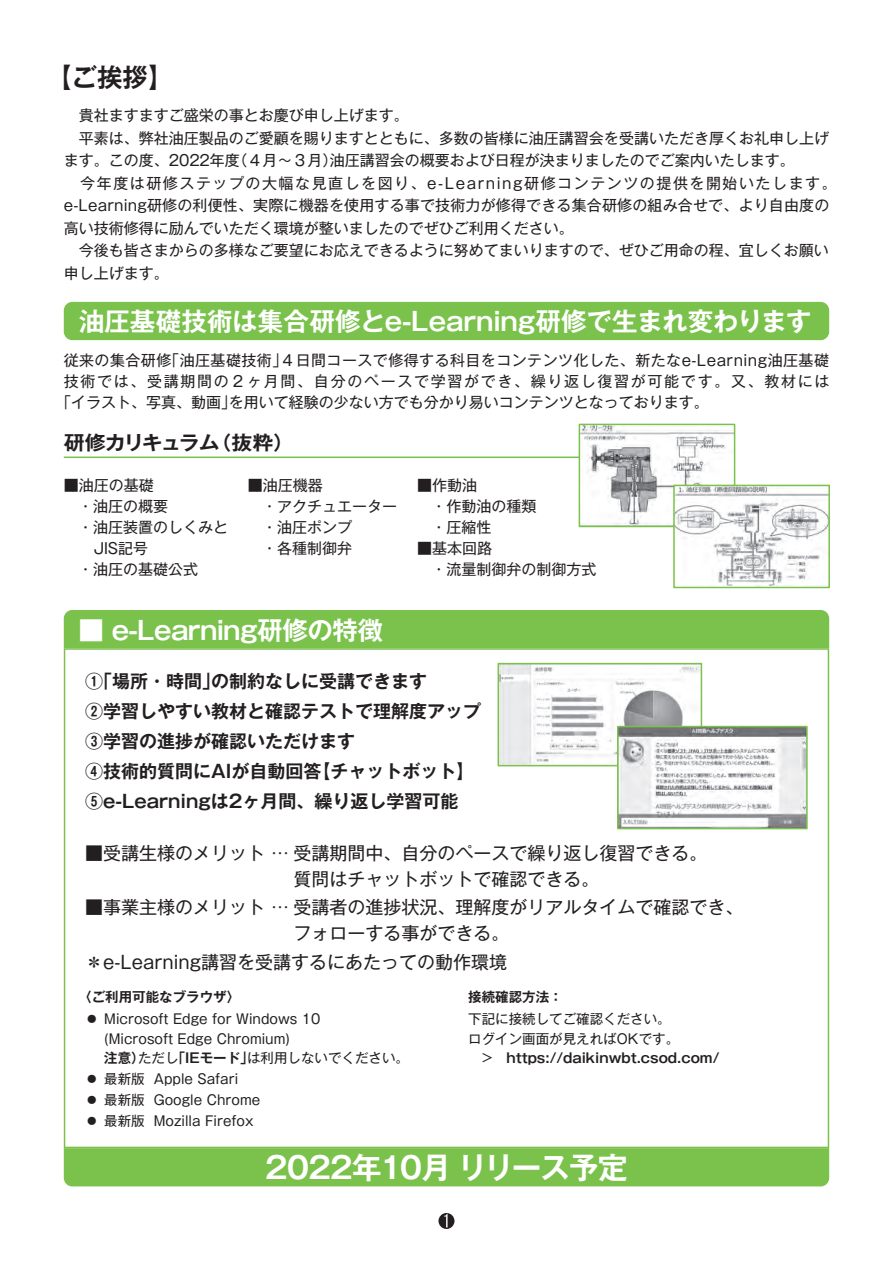
<style>
.page{position:relative;width:893px;height:1263px;background:#fff}
.page>*{position:absolute;margin:0;border:0;box-sizing:border-box;transform-origin:0 0}
.t1{font:30px "Gothic MB101 Pr 6 N De Bold 90 msp RKSJ H";letter-spacing:-.03em;color:#fff}
.t2{font:25.5px "Gothic MB101 Pr 6 N De Bold 90 msp RKSJ H";letter-spacing:-.01em;color:#fff}
.t3{font:25.5px "Gothic MB101 Pr 6 N De Bold 90 msp RKSJ H";color:#231f20}
.t4{font:19.5px "Gothic MB101 Pr 6 N De Bold 90 msp RKSJ H";letter-spacing:-.075em;color:#231f20;scale:1.07 1}
.t5{font:18px/25.5px "Gothic MB101 Pr 6 N Regular 90 msp RKSJ H";color:#231f20}
.t6{font:18px/30px "Gothic MB101 Pr 6 N De Bold 90 msp RKSJ H";color:#231f20}
.t7{font:15px/22.5px "Gothic MB101 Pr 6 N Regular 90 msp RKSJ H";color:#231f20}
.t8{font:15px "Gothic MB101 Pr 6 N Regular 90 msp RKSJ H";letter-spacing:.03em;color:#231f20}
.t9{font:15px "Gothic MB101 Pr 6 N Regular 90 msp RKSJ H";letter-spacing:.11em;color:#231f20}
.t10{font:13.5px/19.5px "Gothic MB101 Pr 6 N Regular 90 msp RKSJ H";color:#231f20}
.t11{font:13.5px "Gothic MB101 Pr 6 N De Bold 90 msp RKSJ H";color:#231f20}
.s1{font-family:"Gothic MB101 Pr 6 N De Bold 90 msp RKSJ H"}
.s2{font-family:"Gothic MB101 Pr 6 N Regular 90 msp RKSJ H"}
</style>
<div class="page">
<div style="left:64px;top:302px;width:765px;height:38px;background:#7ac24b;border-radius:9px"></div>
<div style="left:64px;top:610px;width:765px;height:38px;background:#7ac24b"></div>
<svg style="left:64px;top:648px;width:765px;height:500px"></svg>
<div style="left:64px;top:1148px;width:765px;height:38px;background:#7ac24b"></div>
<div style="left:438px;top:1213px;width:16px;height:16px;background:#231f20;border-radius:50%"></div>
<svg style="left:444px;top:1214px;width:4px;height:13px"></svg>
<hr style="left:64px;top:456px;width:524px;height:2px;background:#7ac24b">
<img style="left:582px;top:427px;width:150px;height:97px">
<div style="left:579px;top:424px;width:156px;height:103px;border:2px solid #7ac24b"></div>
<img style="left:676px;top:488px;width:151px;height:97px">
<div style="left:673px;top:485px;width:157px;height:103px;border:2px solid #7ac24b"></div>
<img style="left:501px;top:666px;width:198px;height:97px">
<div style="left:498px;top:663px;width:204px;height:103px;border:2px solid #7ac24b"></div>
<img style="left:620px;top:729px;width:185px;height:97px">
<div style="left:617px;top:726px;width:191px;height:103px;border:2px solid #7ac24b"></div>
<h2 class="t3" style="left:46px;top:68px;width:129px">【ご挨拶】</h2>
<p class="t7" style="left:64px;top:106px;width:774px">　貴社ますますご盛栄の事とお慶び申し上げます。<br>　平素は、弊社油圧製品のご愛顧を賜りますとともに、多数の皆様に油圧講習会を受講いただき厚くお礼申し上げます。この度、2022年度（４月～３月）油圧講習会の概要および日程が決まりましたのでご案内いたします。<br>　今年度は研修ステップの大幅な見直しを図り、e-Learning研修コンテンツの提供を開始いたします。e-Learning研修の利便性、実際に機器を使用する事で技術力が修得できる集合研修の組み合せで、より自由度の高い技術修得に励んでいただく環境が整いましたのでぜひご利用ください。<br>　今後も皆さまからの多様なご要望にお応えできるように努めてまいりますので、ぜひご用命の程、宜しくお願い申し上げます。</p>
<h2 class="t2" style="left:79px;top:312px;width:734px">油圧基礎技術は集合研修とe-Learning研修で生まれ変わります</h2>
<p class="t8" style="left:64px;top:355px;width:767px">従来の集合研修「油圧基礎技術」４日間コースで修得する科目をコンテンツ化した、新たなe-Learning油圧基礎</p>
<p class="t9" style="left:64px;top:376px;width:767px">技術では、受講期間の２ヶ月間、自分のペースで学習ができ、繰り返し復習が可能です。又、教材には</p>
<p class="t7" style="left:56px;top:393px;width:654px">「イラスト、写真、動画」を用いて経験の少ない方でも分かり易いコンテンツとなっております。</p>
<h3 class="t4" style="left:64px;top:435px;width:228px">研修カリキュラム（抜粋）　</h3>
<p class="t7" style="left:64px;top:476px;width:91px">■油圧の基礎</p>
<p class="t7" style="left:78px;top:497px;width:91px">・油圧の概要</p>
<p class="t7" style="left:78px;top:518px;width:151px">・油圧装置のしくみと</p>
<p class="t7" style="left:94px;top:539px;width:56px">JIS記号</p>
<p class="t7" style="left:78px;top:560px;width:121px">・油圧の基礎公式</p>
<p class="t7" style="left:262px;top:476px;width:137px;line-height:21px;text-indent:-14px">■油圧機器<br>・アクチュエーター・油圧ポンプ<br>・各種制御弁</p>
<p class="t7" style="left:432px;top:476px;width:106px;line-height:21px;text-indent:-14px">■作動油<br>・作動油の種類・圧縮性</p>
<p class="t7" style="left:432px;top:539px;width:166px;line-height:21px;text-indent:-14px">■基本回路<br>・流量制御弁の制御方式</p>
<h2 class="t2" style="left:79px;top:621px;width:306px">■ e-Learning研修の特徴</h2>
<p class="t6" style="left:85px;top:668px;width:397px">①「場所・時間」の制約なしに受講できます<br>②学習しやすい教材と確認テストで理解度アップ<br>③学習の進捗が確認いただけます<br>④技術的質問にAIが自動回答【チャットボット】<br>⑤e-Learningは2ヶ月間、繰り返し学習可能</p>
<p class="t5" style="left:293px;top:843px;width:415px;text-indent:-208px">■受講生様のメリット … 受講期間中、自分のペースで繰り返し復習できる。質問はチャットボットで確認できる。</p>
<p class="t5" style="left:293px;top:897px;width:451px;text-indent:-208px">■事業主様のメリット … 受講者の進捗状況、理解度がリアルタイムで確認でき、フォローする事ができる。</p>
<p class="t5" style="left:85px;top:951px;width:424px">＊e-Learning講習を受講するにあたっての動作環境</p>
<p class="t11" style="left:78px;top:991px;width:163px">〈ご利用可能なブラウザ〉</p>
<p class="t10" style="left:104px;top:1011px;width:306px;text-indent:-19px">● Microsoft Edge for Windows 10<br>(Microsoft Edge Chromium)<br><span class="s1">注意）</span>ただし<span class="s1">「IEモード」</span>は利用しないでください。</p>
<p class="t10" style="left:85px;top:1071px;width:155px">● 最新版 Apple Safari</p>
<p class="t10" style="left:85px;top:1092px;width:177px">● 最新版 Google Chrome</p>
<p class="t10" style="left:85px;top:1113px;width:183px">● 最新版 Mozilla Firefox　</p>
<p class="t11" style="left:468px;top:991px;width:96px">接続確認方法：</p>
<p class="t10" style="left:468px;top:1011px;width:213px">下記に接続してご確認ください。ログイン画面が見えればOKです。</p>
<p class="t11" style="left:468px;top:1053px;width:253px"><span class="s2">　&gt;　</span>https://daikinwbt.csod.com/</p>
<h1 class="t1" style="left:265px;top:1156px;width:364px">2022年10月 リリース予定</h1>
</div>
